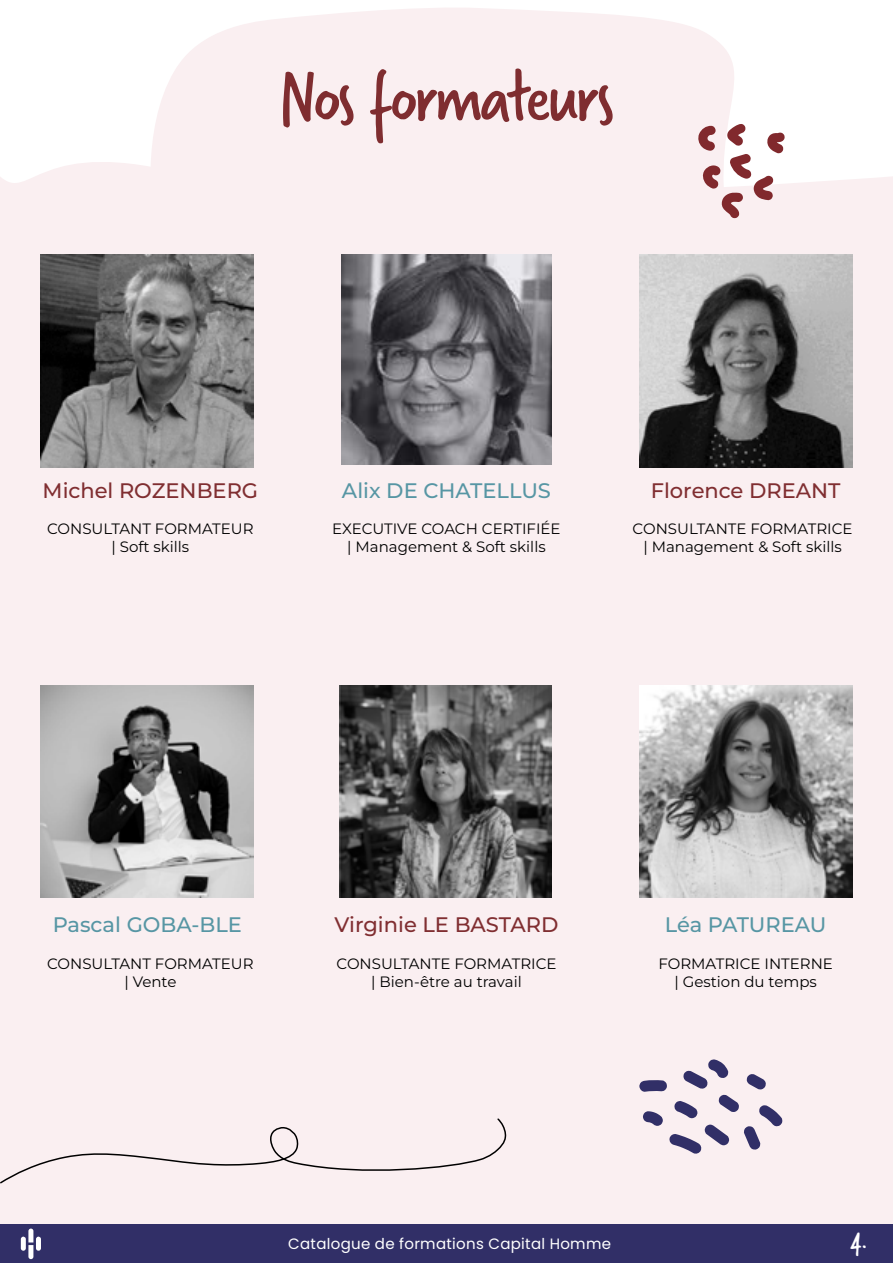
<style>
.page{position:relative;width:893px;height:1263px;background:#fff}
.page>*{position:absolute;margin:0;border:0;box-sizing:border-box;transform-origin:0 0}
.t1{font:75px "Verveine";letter-spacing:-.035em;color:#7f2d30}
.t2{font:28.5px "Verveine";color:#fff}
.t3{font:100 21px "Montserrat";color:#802e31}
.t4{font:100 21px "Montserrat";color:#5796a4}
.t5{font:100 15px/18px "Montserrat";color:#000;text-align:center}
.t6{font:15px "Poppins";letter-spacing:.02em;color:#fff}
</style>
<div class="page">
<div style="left:0;top:0;width:893px;height:1258px;background:#faeff1"></div>
<div style="left:0;top:0;width:893px;height:183px;background:#fff"></div>
<svg style="left:140px;top:5px;width:630px;height:463px"></svg>
<div style="left:0;top:1225px;width:893px;height:38px;background:#312f67"></div>
<svg style="left:21px;top:1228px;width:20px;height:31px"></svg>
<img style="left:341px;top:255px;width:211px;height:210px">
<img style="left:639px;top:255px;width:213px;height:212px">
<img style="left:639px;top:685px;width:213px;height:213px">
<img style="left:41px;top:255px;width:213px;height:212px">
<img style="left:41px;top:685px;width:213px;height:213px">
<img style="left:339px;top:685px;width:213px;height:213px">
<svg style="left:639px;top:1059px;width:143px;height:95px"></svg>
<svg style="left:697px;top:124px;width:88px;height:94px"></svg>
<svg style="left:0;top:1118px;width:507px;height:66px"></svg>
<h1 class="t1" style="left:279px;top:46px;width:337px">Nos formateurs</h1>
<h3 class="t3" style="left:43px;top:477px;width:217px">Michel ROZENBERG</h3>
<p class="t5" style="left:47px;top:519px;width:208px">CONSULTANT FORMATEUR | Soft skills</p>
<h3 class="t4" style="left:342px;top:477px;width:211px">Alix DE CHATELLUS</h3>
<h3 class="t3" style="left:651px;top:477px;width:191px">Florence DREANT</h3>
<p class="t5" style="left:332px;top:519px;width:230px">EXECUTIVE COACH CERTIFIÉE | Management &amp; Soft skills</p>
<p class="t5" style="left:632px;top:519px;width:222px">CONSULTANTE FORMATRICE | Management &amp; Soft skills</p>
<h3 class="t4" style="left:53px;top:911px;width:191px">Pascal GOBA-BLE</h3>
<h3 class="t3" style="left:335px;top:911px;width:225px">Virginie LE BASTARD</h3>
<h3 class="t4" style="left:665px;top:911px;width:163px">Léa PATUREAU</h3>
<p class="t5" style="left:47px;top:954px;width:208px">CONSULTANT FORMATEUR | Vente</p>
<p class="t5" style="left:336px;top:954px;width:222px">CONSULTANTE FORMATRICE | Bien-être au travail</p>
<p class="t5" style="left:658px;top:954px;width:176px">FORMATRICE INTERNE | Gestion du temps</p>
<p class="t6" style="left:288px;top:1235px;width:324px">Catalogue de formations Capital Homme</p>
<h2 class="t2" style="left:851px;top:1221px;width:19px">4.</h2>
</div>
